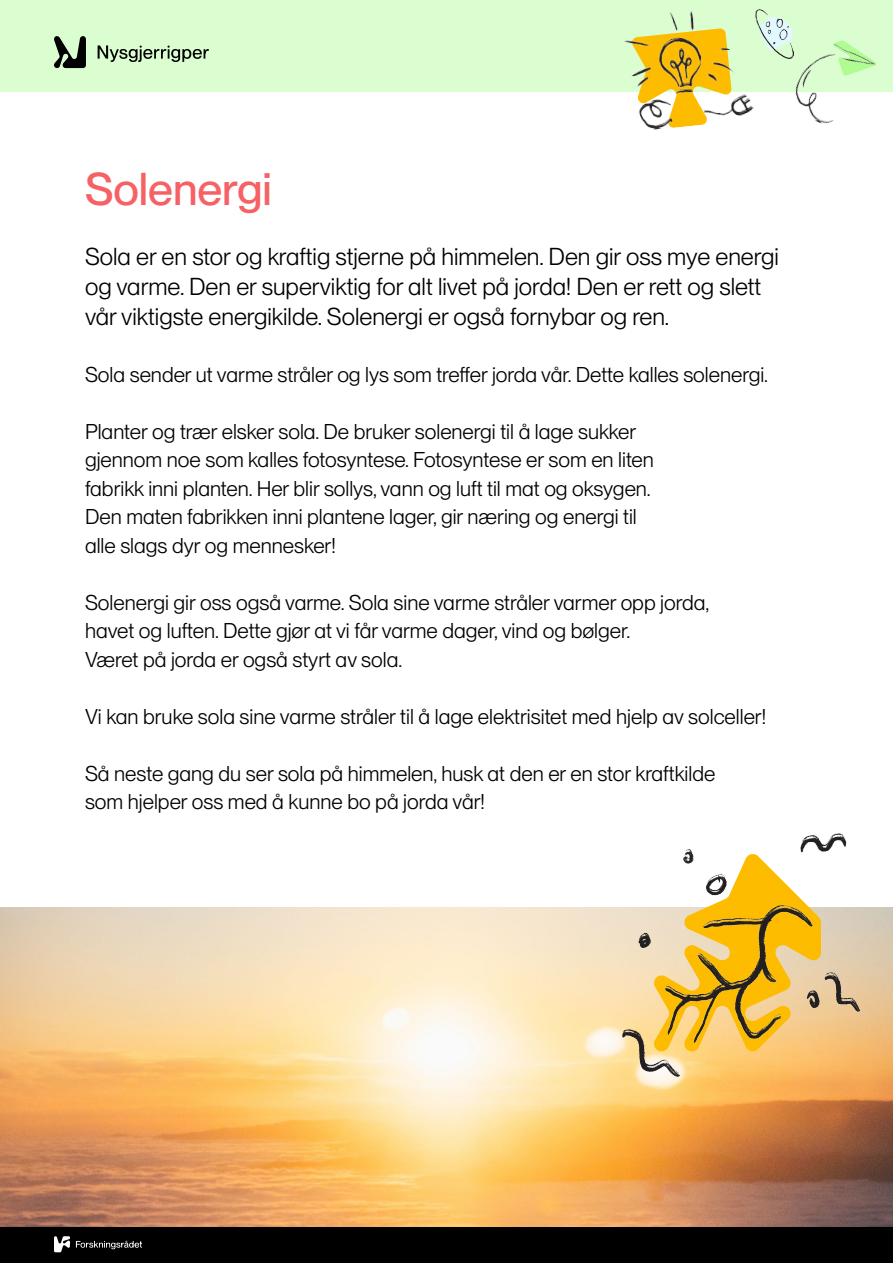
<style>
.page{position:relative;width:893px;height:1263px;background:#fff}
.page>*{position:absolute;margin:0;border:0;box-sizing:border-box;transform-origin:0 0}
.Tittel{font:500 45px "PP Neue Montreal";color:#f66166}
.Ingress{font:24px/30px "PP Neue Montreal";color:#000}
.Brødtekst{font:21px/28.5px "PP Neue Montreal";color:#000}
</style>
<div class="page">
<div style="left:0;top:0;width:893px;height:91px;background:#dafed0"></div>
<div style="left:0;top:1225px;width:893px;height:38px;background:#000"></div>
<img style="left:622px;top:11px;width:133px;height:119px">
<img style="left:756px;top:10px;width:36px;height:49px">
<img style="left:786px;top:37px;width:90px;height:87px">
<svg style="left:98px;top:45px;width:111px;height:17px"></svg>
<svg style="left:54px;top:36px;width:32px;height:32px"></svg>
<svg style="left:54px;top:1236px;width:16px;height:16px"></svg>
<svg style="left:76px;top:1241px;width:66px;height:8px"></svg>
<img style="left:1px;top:908px;width:891px;height:318px">
<img style="left:622px;top:833px;width:238px;height:244px">
<h1 class="Tittel" style="left:85px;top:162px;width:188px">Solenergi</h1>
<p class="Ingress" style="left:85px;top:241px;width:695px">Sola er en stor og kraftig stjerne på himmelen. Den gir oss mye energi og varme. Den er superviktig for alt livet på jorda! Den er rett og slett vår viktigste energikilde. Solenergi er også fornybar og ren.</p>
<p class="Brødtekst" style="left:85px;top:360px;width:685px">Sola sender ut varme stråler og lys som treffer jorda vår. Dette kalles solenergi.</p>
<p class="Brødtekst" style="left:85px;top:417px;width:570px">Planter og trær elsker sola. De bruker solenergi til å lage sukker gjennom noe som kalles fotosyntese. Fotosyntese er som en liten fabrikk inni planten. Her blir sollys, vann og luft til mat og oksygen.<br>Den maten fabrikken inni plantene lager, gir næring og energi til alle slags dyr og mennesker!</p>
<p class="Brødtekst" style="left:85px;top:588px;width:626px">Solenergi gir oss også varme. Sola sine varme stråler varmer opp jorda, havet og luften. Dette gjør at vi får varme dager, vind og bølger.<br>Været på jorda er også styrt av sola.</p>
<p class="Brødtekst" style="left:85px;top:702px;width:683px">Vi kan bruke sola sine varme stråler til å lage elektrisitet med hjelp av solceller!</p>
<p class="Brødtekst" style="left:85px;top:759px;width:632px">Så neste gang du ser sola på himmelen, husk at den er en stor kraftkilde som hjelper oss med å kunne bo på jorda vår!</p>
</div>
